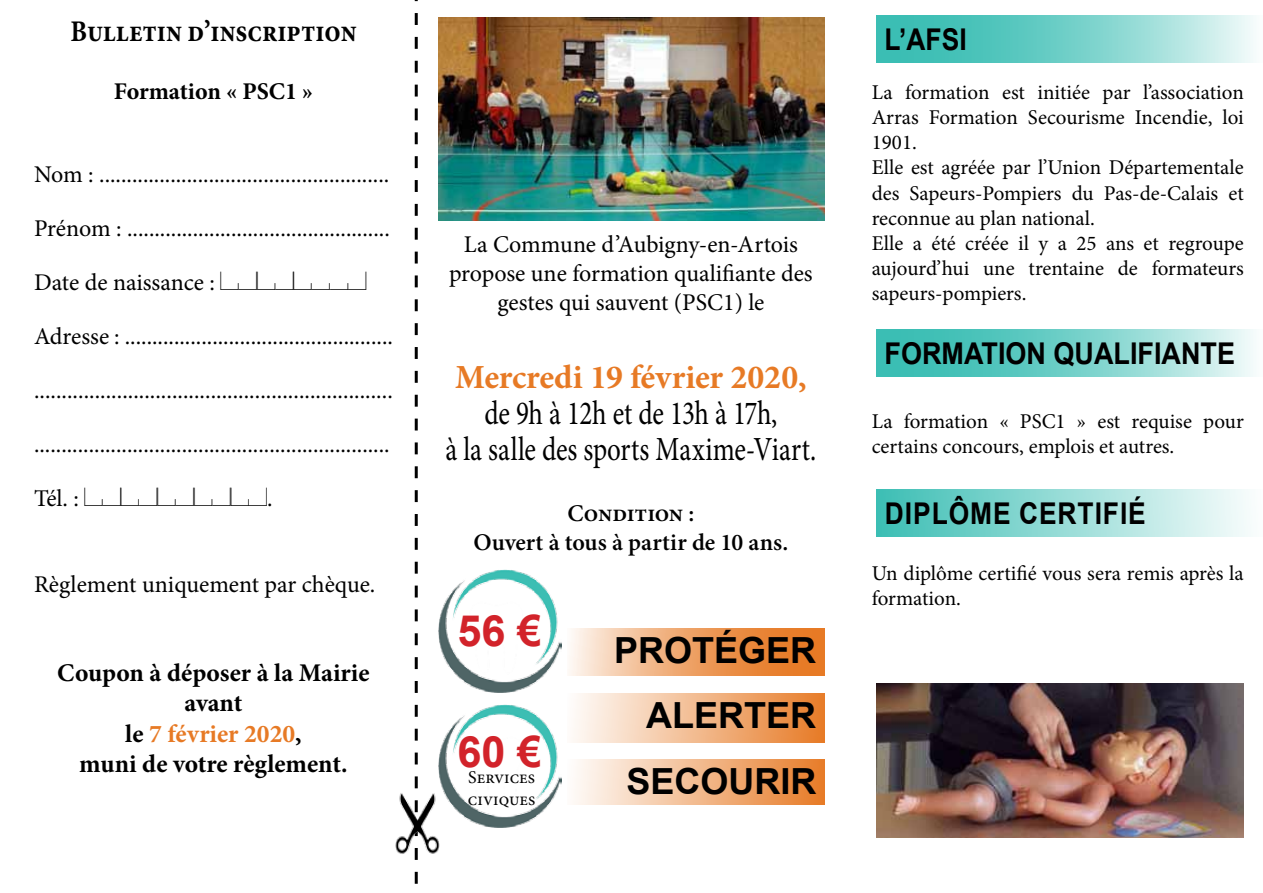
<style>
.page{position:relative;width:1263px;height:893px;background:#fff}
.page>*{position:absolute;margin:0;border:0;box-sizing:border-box;transform-origin:0 0}
.t1{font:700 43.2px "Arial";color:#d2232a}
.t2{font:700 36px/65.2px "Arial";color:#000}
.t3{font:33.75px/36px "Minion Pro";letter-spacing:-.01em;color:#000;text-align:center;scale:.8 1}
.t4{font:700 33.75px "Minion Pro";color:#e77a25}
.t5{font:700 30px "Minion Pro";color:#000;scale:.88 1}
.t6{font:700 30px "Arial";color:#000;scale:.88 1}
.t7{font:700 30px "Arial";color:#000;scale:.9 1}
.t8{font:700 25.5px/30.6px "Minion Pro";color:#000;text-align:center}
.t9{font:24px/28.8px "Minion Pro";letter-spacing:-.005em;color:#000;text-align:center}
.t10{font:600 24px/28.8px "Minion Pro";color:#000;text-align:center}
.t11{font:24px "Casesaremplir";color:#000}
.t12{font:700 24px "Minion Pro";color:#000}
.t13{font:21px/25.2px "Minion Pro";letter-spacing:-.005em;color:#000}
.t14{font:18px/21.6px "Minion Pro";color:#000}
.s1{font-family:"Casesaremplir"}
.s2{font-family:"Minion Pro"}
.s3{color:#e77a25}
</style>
<div class="page">
<svg style="left:414px;top:0;width:4px;height:884px"></svg>
<img style="left:438px;top:18px;width:387px;height:203px">
<img style="left:395px;top:789px;width:45px;height:69px">
<svg style="left:569px;top:628px;width:255px;height:48px;background:#eea770"></svg>
<div style="left:567px;top:693px;width:257px;height:49px;background:linear-gradient(to right,#fefcfb,#e77c28)"></div>
<div style="left:567px;top:760px;width:258px;height:45px;background:linear-gradient(to right,#fefdfc,#e77b28)"></div>
<img style="left:438px;top:570px;width:124px;height:123px">
<img style="left:876px;top:683px;width:368px;height:154px">
<svg style="left:876px;top:329px;width:378px;height:48px;background:#7bd3cc"></svg>
<div style="left:876px;top:489px;width:387px;height:48px;background:linear-gradient(to right,#3bbeb4,#fcfefe)"></div>
<svg style="left:876px;top:16px;width:378px;height:47px;background:#7bd3cc"></svg>
<img style="left:438px;top:704px;width:124px;height:123px">
<p class="t5" style="left:70px;top:11px;width:327px">Bulletin d’inscription</p>
<p class="t12" style="left:114px;top:74px;width:201px">Formation « PSC1 »</p>
<p class="t9" style="left:34px;top:160px;width:357px">Nom : .....................................................</p>
<p class="t9" style="left:34px;top:214px;width:357px">Prénom : ................................................</p>
<p class="t9" style="left:34px;top:268px;width:334px">Date de naissance : <span class="s1">ACACABBC</span></p>
<p class="t9" style="left:34px;top:322px;width:360px">Adresse : .................................................</p>
<p class="t9" style="left:34px;top:376px;width:360px">.................................................................</p>
<p class="t9" style="left:34px;top:430px;width:357px">.................................................................</p>
<p class="t11" style="left:34px;top:484px;width:240px"><span class="s2">Tél. :</span> AEAEAEAEAE<span class="s2">.</span></p>
<p class="t9" style="left:34px;top:570px;width:343px">Règlement uniquement par chèque.</p>
<p class="t8" style="left:57px;top:657px;width:314px">Coupon à déposer à la Mairie avant<br>le <span class="s3">7 février 2020</span>,<br>muni de votre règlement.</p>
<p class="t9" style="left:449px;top:230px;width:365px">La Commune d’Aubigny-en-Artois propose une formation qualifiante des gestes qui sauvent (PSC1) le</p>
<h3 class="t4" style="left:455px;top:353px;width:353px">Mercredi 19 février 2020,</h3>
<h3 class="t3" style="left:446px;top:395px;width:465px">de 9h à 12h et de 13h à 17h,<br>à la salle des sports Maxime-Viart.</h3>
<p class="t10" style="left:474px;top:499px;width:316px">Condition :<br>Ouvert à tous à partir de 10 ans.</p>
<h1 class="t1" style="left:457px;top:601px;width:86px">56 €</h1>
<h1 class="t1" style="left:457px;top:722px;width:86px">60 €</h1>
<p class="t14" style="left:468px;top:767px;width:69px">Services civiques</p>
<h2 class="t2" style="left:646px;top:618px;width:94px;text-indent:-32px">PROTÉGER<br>ALER</h2>
<h2 class="t2" style="left:744px;top:683px;width:47px">TER</h2>
<h2 class="t2" style="left:626px;top:749px;width:102px">SECOUR</h2>
<h2 class="t2" style="left:780px;top:749px;width:35px">IR</h2>
<p class="t6" style="left:884px;top:19px;width:95px">L’AFSI</p>
<p class="t13" style="left:872px;top:80px;width:374px">La formation est initiée par l’association Arras Formation Secourisme Incendie, loi 1901.<br>Elle est agréée par l’Union Départementale des Sapeurs-Pompiers du Pas-de-Calais et reconnue au plan national.<br>Elle a été créée il y a 25 ans et regroupe aujourd’hui une trentaine de formateurs sapeurs-pompiers.</p>
<p class="t7" style="left:884px;top:332px;width:42px">FORMA</p>
<p class="t7" style="left:981px;top:332px;width:124px">TION QUAL</p>
<p class="t7" style="left:1130px;top:332px;width:114px">IFIANTE</p>
<p class="t13" style="left:872px;top:408px;width:374px">La formation « PSC1 » est requise pour certains concours, emplois et autres.</p>
<p class="t6" style="left:885px;top:492px;width:234px">DIPLÔME CERTIFI</p>
<p class="t6" style="left:1128px;top:492px;width:22px">É</p>
<p class="t13" style="left:872px;top:561px;width:374px">Un diplôme certifié vous sera remis après la formation.</p>
</div>
